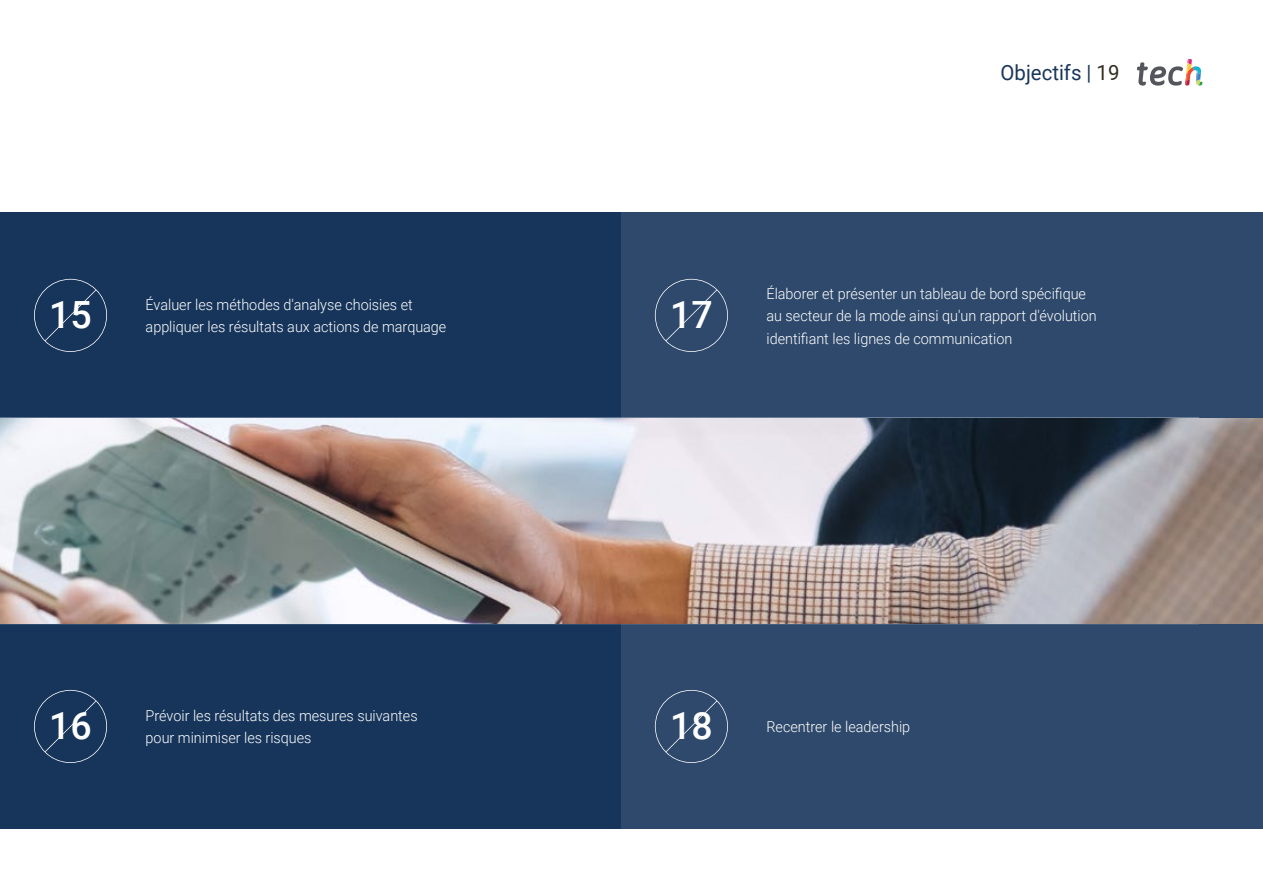
<style>
.page{position:relative;width:1263px;height:893px;background:#fff}
.page>*{position:absolute;margin:0;border:0;box-sizing:border-box;transform-origin:0 0}
.t1{font:500 37.5px "Roboto";color:#fff}
.t2{font:21px "Roboto";color:#1a355c}
.t3{font:300 15px/22.5px "Roboto";color:#fff;scale:.96 1}
.s1{color:#312e20}
</style>
<div class="page">
<svg style="left:1137px;top:59px;width:65px;height:27px"></svg>
<div style="left:0;top:213px;width:621px;height:616px;background:#17355b"></div>
<div style="left:621px;top:213px;width:642px;height:616px;background:#2e496b"></div>
<svg style="left:34px;top:279px;width:73px;height:73px"></svg>
<svg style="left:655px;top:279px;width:73px;height:73px"></svg>
<svg style="left:34px;top:690px;width:73px;height:73px"></svg>
<svg style="left:655px;top:690px;width:73px;height:73px"></svg>
<hr style="left:0;top:623px;width:1199px;height:1px;background:#fff">
<img style="left:0;top:418px;width:1263px;height:205px">
<h2 class="t2" style="left:1000px;top:57px;width:120px">Objectifs | <span class="s1">19</span></h2>
<p class="t3" style="left:146px;top:293px;width:315px">Évaluer les méthodes d'analyse choisies et appliquer les résultats aux actions de marquage</p>
<h1 class="t1" style="left:49px;top:288px;width:44px">15</h1>
<h1 class="t1" style="left:670px;top:288px;width:44px">17</h1>
<p class="t3" style="left:766px;top:281px;width:345px">Élaborer et présenter un tableau de bord spécifique au secteur de la mode ainsi qu'un rapport d'évolution identifiant les lignes de communication</p>
<p class="t3" style="left:146px;top:704px;width:285px">Prévoir les résultats des mesures suivantes pour minimiser les risques</p>
<h1 class="t1" style="left:49px;top:699px;width:44px">16</h1>
<h1 class="t1" style="left:670px;top:699px;width:44px">18</h1>
<p class="t3" style="left:766px;top:715px;width:151px">Recentrer le leadership</p>
</div>
